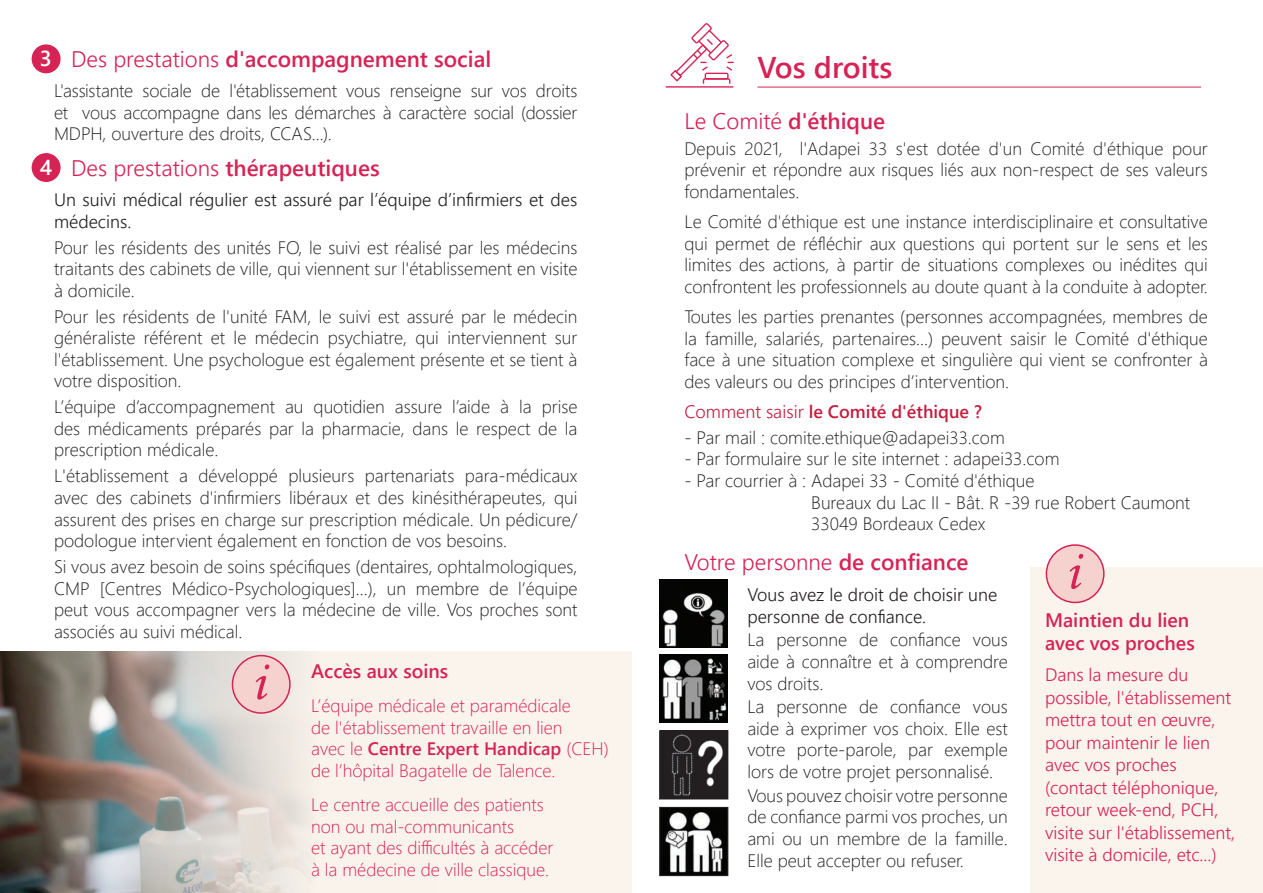
<style>
.page{position:relative;width:1263px;height:893px;background:#fff}
.page>*{position:absolute;margin:0;border:0;box-sizing:border-box;transform-origin:0 0}
.t1{font:55.5px "Monotype Corsiva";color:#d62355}
.t2{font:600 30px "Segoe UI";color:#d62355}
.t3{font:600 22.5px "Segoe UI";color:#d62355}
.t4{font:300 22.5px "Segoe UI";color:#d62355}
.t5{font:600 21.6px "Segoe UI";color:#fff}
.t6{font:600 19.5px/23.4px "Segoe UI";color:#d62355}
.t7{font:300 18px/21.6px "Segoe UI";color:#231f20;text-align:justify}
.t8{font:300 18px/21.6px "Segoe UI";color:#d62355}
.t9{font:300 18px/22.5px "Segoe UI";color:#d62355}
.t10{font:300 18px/21.6px "Segoe UI";color:#231f20}
.t11{font:600 18px "Segoe UI";color:#c41e40}
.s1{font-weight:300}
.s2{font-weight:600}
</style>
<div class="page">
<div style="left:0;top:652px;width:631px;height:241px;background:#faf4ed"></div>
<div style="left:32px;top:44px;width:29px;height:29px;background:#d62355;border-radius:50%"></div>
<div style="left:32px;top:153px;width:29px;height:29px;background:#d62355;border-radius:50%"></div>
<div style="left:0;top:651px;width:555px;height:242px;background:#faf4ed"></div>
<img style="left:0;top:651px;width:308px;height:242px">
<div style="left:232px;top:656px;width:58px;height:57px;background:#f6d2cf;border-radius:50%"></div>
<div style="left:232px;top:655px;width:59px;height:59px;border:2px solid #d62355;border-radius:50%"></div>
<div style="left:1030px;top:568px;width:233px;height:325px;background:#faf4ed"></div>
<div style="left:1046px;top:545px;width:58px;height:57px;background:#f6d2cf;border-radius:50%"></div>
<div style="left:1046px;top:544px;width:58px;height:59px;border:2px solid #d62355;border-radius:50%"></div>
<hr style="left:757px;top:87px;width:444px;height:1px;background:#d62355">
<hr style="left:666px;top:86px;width:67px;height:2px;background:#d62355">
<svg style="left:670px;top:23px;width:64px;height:61px"></svg>
<img style="left:659px;top:655px;width:68px;height:68px">
<img style="left:659px;top:579px;width:68px;height:68px">
<img style="left:661px;top:732px;width:65px;height:65px">
<div style="left:659px;top:730px;width:69px;height:69px;border:1px solid #231f20"></div>
<img style="left:661px;top:809px;width:65px;height:65px">
<div style="left:659px;top:807px;width:69px;height:69px;border:1px solid #231f20"></div>
<p class="t3" style="left:71px;top:50px;width:422px"><span class="s1">Des prestations</span> d'accompagnement social</p>
<p class="t7" style="left:54px;top:82px;width:525px">L'assistante sociale de l'établissement vous renseigne sur vos droits et vous accompagne dans les démarches à caractère social (dossier MDPH, ouverture des droits, CCAS…).</p>
<p class="t4" style="left:71px;top:159px;width:310px">Des prestations <span class="s2">thérapeutiques</span></p>
<p class="t10" style="left:54px;top:187px;width:525px">Un suivi médical régulier est assuré par l’équipe d’infirmiers et des médecins.</p>
<p class="t7" style="left:54px;top:238px;width:525px">Pour les résidents des unités FO, le suivi est réalisé par les médecins traitants des cabinets de ville, qui viennent sur l'établissement en visite à domicile.</p>
<p class="t7" style="left:54px;top:307px;width:525px">Pour les résidents de l'unité FAM, le suivi est assuré par le médecin généraliste référent et le médecin psychiatre, qui interviennent sur l'établissement. Une psychologue est également présente et se tient à votre disposition.</p>
<p class="t7" style="left:54px;top:398px;width:525px">L’équipe d’accompagnement au quotidien assure l’aide à la prise des médicaments préparés par la pharmacie, dans le respect de la prescription médicale.</p>
<p class="t7" style="left:54px;top:467px;width:525px">L'établissement a développé plusieurs partenariats para-médicaux avec des cabinets d'infirmiers libéraux et des kinésithérapeutes, qui assurent des prises en charge sur prescription médicale. Un pédicure/ podologue intervient également en fonction de vos besoins.</p>
<p class="t7" style="left:54px;top:554px;width:525px">Si vous avez besoin de soins spécifiques (dentaires, ophtalmologiques, CMP [Centres Médico-Psychologiques]…), un membre de l’équipe peut vous accompagner vers la médecine de ville. Vos proches sont associés au suivi médical.</p>
<p class="t5" style="left:40px;top:50px;width:13px">3</p>
<p class="t5" style="left:40px;top:158px;width:14px">4</p>
<h1 class="t1" style="left:251px;top:647px;width:15px">i</h1>
<p class="t6" style="left:311px;top:661px;width:139px">Accès aux soins</p>
<p class="t8" style="left:311px;top:696px;width:299px">L’équipe médicale et paramédicale<br>de l'établissement travaille en lien<br>avec le <span class="s2">Centre Expert Handicap</span> (CEH) de l’hôpital Bagatelle de Talence.</p>
<p class="t8" style="left:311px;top:796px;width:244px">Le centre accueille des patients non ou mal-communicants<br>et ayant des difficultés à accéder à la médecine de ville classique.</p>
<h2 class="t2" style="left:757px;top:56px;width:136px">Vos droits</h2>
<p class="t3" style="left:684px;top:112px;width:202px"><span class="s1">Le Comité</span> d'éthique</p>
<p class="t7" style="left:684px;top:139px;width:525px">Depuis 2021, l'Adapei 33 s'est dotée d'un Comité d'éthique pour prévenir et répondre aux risques liés aux non-respect de ses valeurs fondamentales.</p>
<p class="t7" style="left:684px;top:213px;width:525px">Le Comité d'éthique est une instance interdisciplinaire et consultative qui permet de réfléchir aux questions qui portent sur le sens et les limites des actions, à partir de situations complexes ou inédites qui confrontent les professionnels au doute quant à la conduite à adopter.</p>
<p class="t7" style="left:684px;top:308px;width:525px">Toutes les parties prenantes (personnes accompagnées, membres de la famille, salariés, partenaires…) peuvent saisir le Comité d'éthique face à une situation complexe et singulière qui vient se confronter à des valeurs ou des principes d’intervention.</p>
<p class="t11" style="left:684px;top:404px;width:299px"><span class="s1">Comment saisir</span> le Comité d'éthique ?</p>
<p class="t7" style="left:684px;top:428px;width:322px">- Par mail : comite.ethique@adapei33.com</p>
<p class="t7" style="left:684px;top:450px;width:376px">- Par formulaire sur le site internet : adapei33.com</p>
<p class="t7" style="left:811px;top:472px;width:381px;text-align:left;text-indent:-127px">- Par courrier à : Adapei 33 - Comité d'éthique<br>Bureaux du Lac II - Bât. R -39 rue Robert Caumont<br>33049 Bordeaux Cedex</p>
<p class="t4" style="left:684px;top:553px;width:286px">Votre personne <span class="s2">de confiance</span></p>
<p class="t10" style="left:747px;top:586px;width:251px">Vous avez le droit de choisir une personne de confiance.</p>
<p class="t7" style="left:747px;top:627px;width:262px">La personne de confiance vous aide à connaître et à comprendre vos droits.</p>
<p class="t7" style="left:747px;top:694px;width:262px">La personne de confiance vous aide à exprimer vos choix. Elle est votre porte-parole, par exemple lors de votre projet personnalisé.</p>
<p class="t7" style="left:747px;top:786px;width:262px">Vous pouvez choisir votre personne de confiance parmi vos proches, un ami ou un membre de la famille.<br>Elle peut accepter ou refuser.</p>
<h1 class="t1" style="left:1065px;top:537px;width:15px">i</h1>
<p class="t6" style="left:1045px;top:610px;width:151px">Maintien du lien avec vos proches</p>
<p class="t9" style="left:1045px;top:665px;width:192px">Dans la mesure du possible, l'établissement mettra tout en œuvre, pour maintenir le lien avec vos proches (contact téléphonique, retour week-end, PCH, visite sur l'établissement, visite à domicile, etc...)</p>
</div>
